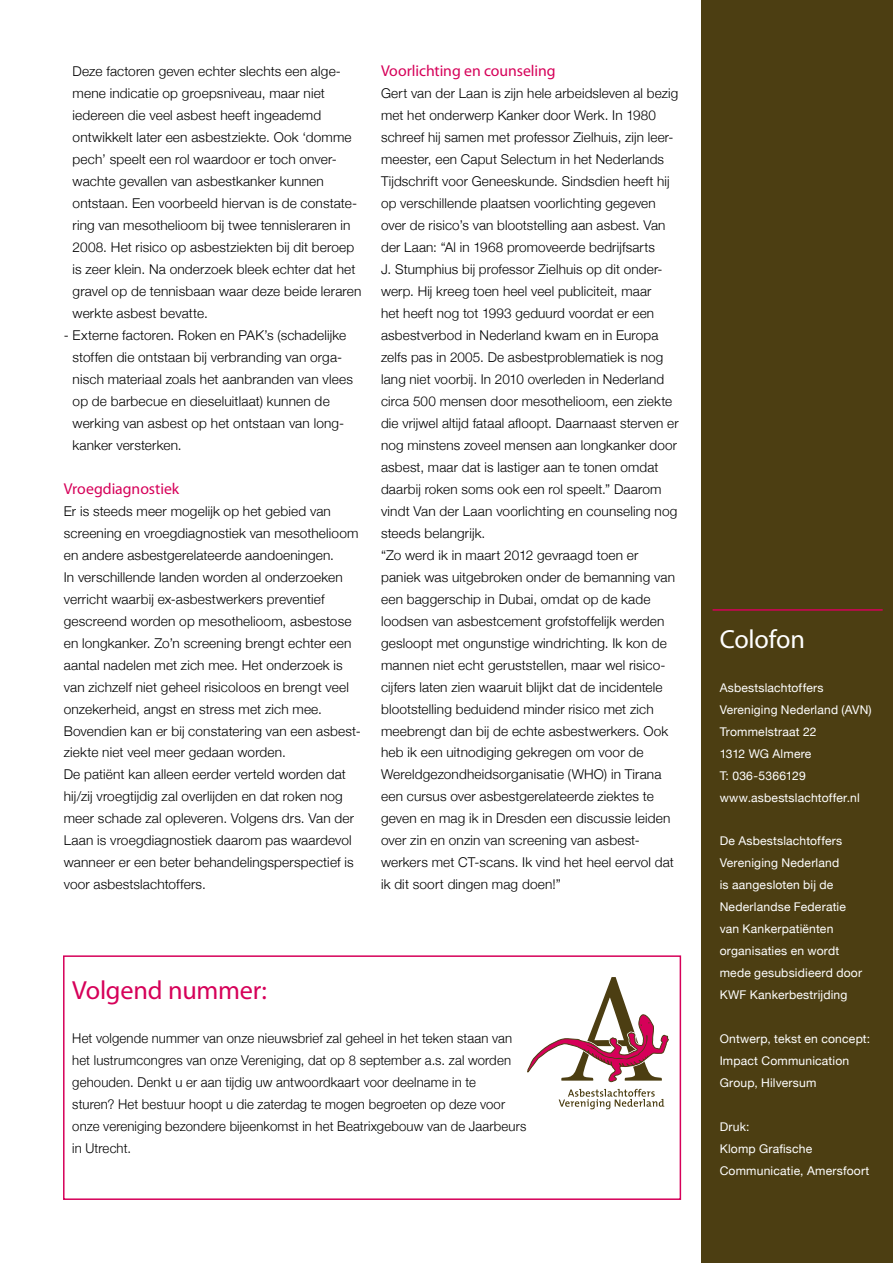
<style>
.page{position:relative;width:893px;height:1263px;background:#fff}
.page>*{position:absolute;margin:0;border:0;box-sizing:border-box;transform-origin:0 0}
.t1{font:26.25px "Myriad Pro";letter-spacing:-.01em;color:#d60059}
.t2{font:26.25px "Myriad Pro";letter-spacing:-.01em;color:#fff}
.t3{font:15.75px "Myriad Pro";letter-spacing:-.005em;color:#d60059}
.t4{font:300 13.5px/22px "Helvetica Neue";letter-spacing:.01em;color:#000}
.t5{font:12px/22px "Helvetica Neue";letter-spacing:.015em;color:#fff}
</style>
<div class="page">
<div style="left:702px;top:0;width:191px;height:1263px;background:#4c3e12"></div>
<div style="left:63px;top:955px;width:618px;height:245px;border:2px solid #d60059"></div>
<hr style="left:713px;top:609px;width:170px;height:2px;background:#d60059">
<svg style="left:527px;top:977px;width:142px;height:132px"></svg>
<p class="t4" style="left:73px;top:60px;width:290px">Deze factoren geven echter slechts een alge&shy;mene indicatie op groepsniveau, maar niet iedereen die veel asbest heeft ingeademd ontwikkelt later een asbestziekte. Ook ‘domme pech’ speelt een rol waardoor er toch onver&shy;wachte gevallen van asbestkanker kunnen ontstaan. Een voorbeeld hiervan is de constate&shy;ring van mesothelioom bij twee tennisleraren in 2008. Het risico op asbestziekten bij dit beroep is zeer klein. Na onderzoek bleek echter dat het gravel op de tennisbaan waar deze beide leraren werkte asbest bevatte.</p>
<p class="t4" style="left:73px;top:324px;width:282px;text-indent:-9px">- Externe factoren. Roken en PAK’s (schadelijke stoffen die ontstaan bij verbranding van orga&shy;nisch materiaal zoals het aanbranden van vlees op de barbecue en dieseluitlaat) kunnen de werking van asbest op het ontstaan van long&shy;kanker versterken.</p>
<p class="t3" style="left:64px;top:479px;width:117px">Vroegdiagnostiek</p>
<p class="t4" style="left:64px;top:500px;width:299px">Er is steeds meer mogelijk op het gebied van screening en vroegdiagnostiek van mesothelioom en andere asbestgerelateerde aandoeningen.<br>In verschillende landen worden al onderzoeken verricht waarbij ex-asbestwerkers preventief gescreend worden op mesothelioom, asbestose en longkanker. Zo’n screening brengt echter een aantal nadelen met zich mee. Het onderzoek is van zichzelf niet geheel risicoloos en brengt veel onzekerheid, angst en stress met zich mee.<br>Bovendien kan er bij constatering van een asbest&shy;ziekte niet veel meer gedaan worden.<br>De patiënt kan alleen eerder verteld worden dat hij/zij vroegtijdig zal overlijden en dat roken nog meer schade zal opleveren. Volgens drs. Van der Laan is vroegdiagnostiek daarom pas waardevol wanneer er een beter behandelingsperspectief is voor asbestslachtoffers.</p>
<p class="t3" style="left:381px;top:61px;width:176px">Voorlichting en counseling</p>
<p class="t4" style="left:381px;top:82px;width:299px">Gert van der Laan is zijn hele arbeidsleven al bezig met het onderwerp Kanker door Werk. In 1980 schreef hij samen met professor Zielhuis, zijn leer&shy;meester, een Caput Selectum in het Nederlands Tijdschrift voor Geneeskunde. Sindsdien heeft hij op verschillende plaatsen voorlichting gegeven over de risico’s van blootstelling aan asbest. Van der Laan: “Al in 1968 promoveerde bedrijfsarts<br>J. Stumphius bij professor Zielhuis op dit onder&shy;werp. Hij kreeg toen heel veel publiciteit, maar<br>het heeft nog tot 1993 geduurd voordat er een asbestverbod in Nederland kwam en in Europa zelfs pas in 2005. De asbestproblematiek is nog lang niet voorbij. In 2010 overleden in Nederland circa 500 mensen door mesothelioom, een ziekte die vrijwel altijd fataal afloopt. Daarnaast sterven er nog minstens zoveel mensen aan longkanker door asbest, maar dat is lastiger aan te tonen omdat daarbij roken soms ook een rol speelt.” Daarom vindt Van der Laan voorlichting en counseling nog steeds belangrijk.<br>“Zo werd ik in maart 2012 gevraagd toen er paniek was uitgebroken onder de bemanning van een baggerschip in Dubai, omdat op de kade loodsen van asbestcement grofstoffelijk werden gesloopt met ongunstige windrichting. Ik kon de mannen niet echt geruststellen, maar wel risico&shy;cijfers laten zien waaruit blijkt dat de incidentele blootstelling beduidend minder risico met zich meebrengt dan bij de echte asbestwerkers. Ook heb ik een uitnodiging gekregen om voor de Wereldgezondheidsorganisatie (WHO) in Tirana een cursus over asbestgerelateerde ziektes te geven en mag ik in Dresden een discussie leiden over zin en onzin van screening van asbest&shy;werkers met CT-scans. Ik vind het heel eervol dat ik dit soort dingen mag doen!”</p>
<h1 class="t1" style="left:72px;top:974px;width:196px">Volgend nummer:</h1>
<p class="t4" style="left:72px;top:1027px;width:456px">Het volgende nummer van onze nieuwsbrief zal geheel in het teken staan van het lustrumcongres van onze Vereniging, dat op 8 september a.s. zal worden gehouden. Denkt u er aan tijdig uw antwoordkaart voor deelname in te<br>sturen? Het bestuur hoopt u die zaterdag te mogen begroeten op deze voor onze vereniging bezondere bijeenkomst in het Beatrixgebouw van de Jaarbeurs in Utrecht.</p>
<h1 class="t2" style="left:720px;top:623px;width:87px">Colofon</h1>
<p class="t5" style="left:720px;top:676px;width:153px">Asbestslachtoffers<br>Vereniging Nederland (AVN)<br>Trommelstraat 22<br>1312 WG Almere<br>T: 036-5366129 www.asbestslachtoffer.nl</p>
<p class="t5" style="left:720px;top:830px;width:144px">De Asbestslachtoffers<br>Vereniging Nederland<br>is aangesloten bij de<br>Nederlandse Federatie van Kankerpatiënten organisaties en wordt mede gesubsidieerd door<br>KWF Kankerbestrijding</p>
<p class="t5" style="left:720px;top:1028px;width:152px">Ontwerp, tekst en concept:<br>Impact Communication<br>Group, Hilversum</p>
<p class="t5" style="left:720px;top:1116px;width:151px">Druk:<br>Klomp Grafische<br>Communicatie, Amersfoort</p>
</div>
